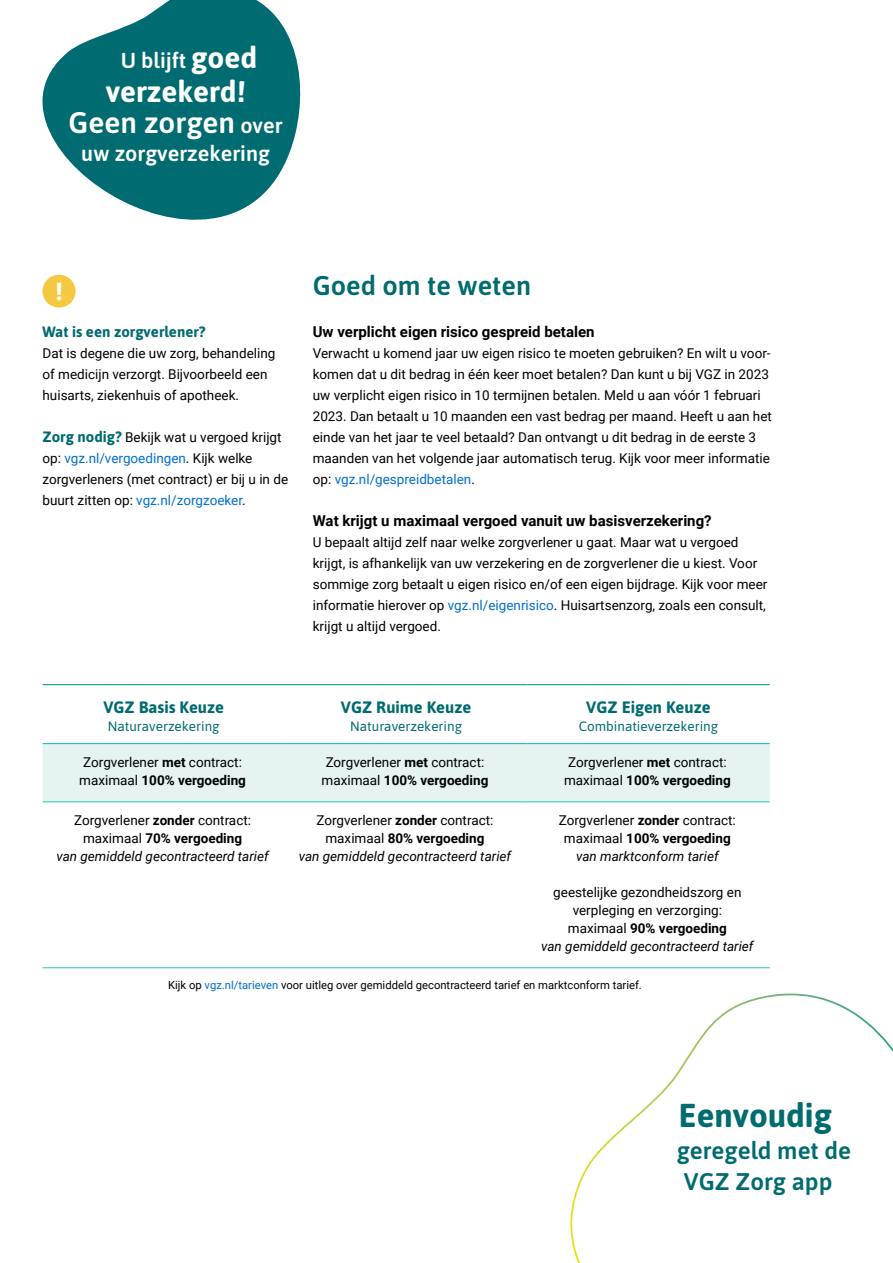
<style>
.page{position:relative;width:893px;height:1263px;background:#fff}
.page>*{position:absolute;margin:0;border:0;box-sizing:border-box;transform-origin:0 0}
.t1{font:700 33.15px "Asap";color:#006b70}
.t2{font:700 29.7px/31px "Asap";color:#fff;text-align:center}
.H2_kop{font:600 27px "Asap";color:#006b70}
.t3{font:600 24px/31.7px "Asap";color:#006b70}
.t4{font:900 24px "Roboto";color:#fff}
.t5{font:600 21.6px "Asap";color:#fff}
.tabel_kop{font:700 16.5px "Asap";color:#006b70}
.H4_kop{font:700 15px "Roboto";color:#000}
.Plat{font:700 15px "Asap";color:#006b70}
.Plat-2{font:13.5px/21px "Roboto";color:#000}
.tabel_plat{font:13.5px/18px "Roboto";color:#000;text-align:center}
.tabel_plat-2{font:700 13.5px "Roboto";color:#000}
.tabel_plat-3{font:italic 13.5px "Roboto";color:#000}
.tabel_kop-2{font:13.5px "Asap";color:#006b70}
.t6{font:11.25px "Roboto";color:#000}
.s1{font-weight:700;font-size:29.7px}
.s2{font-weight:600}
.s3{font-weight:600;font-size:21.6px}
.s4{font-family:"Asap";font-weight:700;font-size:15px;color:#006b70}
.s5{color:#006fce}
.s6{font-weight:700}
.s7{font-weight:400}
</style>
<div class="page">
<svg style="left:42px;top:0;width:259px;height:307px;fill:#006b70"></svg>
<svg style="left:570px;top:993px;width:323px;height:270px"></svg>
<div style="left:43px;top:744px;width:727px;height:57px;background:#e5f3f1"></div>
<hr style="left:43px;top:801px;width:242px;height:1px;background:#22c4b4">
<hr style="left:285px;top:801px;width:242px;height:1px;background:#22c4b4">
<hr style="left:527px;top:801px;width:243px;height:1px;background:#22c4b4">
<hr style="left:43px;top:743px;width:242px;height:1px;background:#22c4b4">
<hr style="left:285px;top:743px;width:242px;height:1px;background:#22c4b4">
<hr style="left:527px;top:743px;width:243px;height:1px;background:#22c4b4">
<hr style="left:43px;top:967px;width:242px;height:1px;background:#22c4b4">
<hr style="left:285px;top:967px;width:242px;height:1px;background:#22c4b4">
<hr style="left:527px;top:967px;width:243px;height:1px;background:#22c4b4">
<hr style="left:43px;top:684px;width:242px;height:1px;background:#0a9f8e">
<hr style="left:285px;top:684px;width:242px;height:1px;background:#0a9f8e">
<hr style="left:527px;top:684px;width:243px;height:1px;background:#0a9f8e">
<div style="left:43px;top:275px;width:33px;height:33px;background:#f4c840;border-radius:50%"></div>
<h3 class="t5" style="left:121px;top:45px;width:138px">U blijft <span class="s1">goed</span></h3>
<h2 class="t2" style="left:68px;top:75px;width:216px">verzekerd!<br><span class="s2">Geen zorgen</span> <span class="s3">over</span></h2>
<h3 class="t5" style="left:81px;top:139px;width:190px">uw zorgverzekering</h3>
<h3 class="t4" style="left:56px;top:275px;width:8px">!</h3>
<p class="Plat" style="left:43px;top:321px;width:165px">Wat is een zorgverlener?</p>
<p class="Plat-2" style="left:43px;top:342px;width:234px">Dat is degene die uw zorg, behandeling of medicijn verzorgt. Bijvoorbeeld een huisarts, ziekenhuis of apotheek.</p>
<p class="Plat-2" style="left:43px;top:426px;width:247px"><span class="s4">Zorg nodig?</span> Bekijk wat u vergoed krijgt op: <span class="s5">vgz.nl/vergoedingen</span>. Kijk welke zorgverleners (met contract) er bij u in de buurt zitten op: <span class="s5">vgz.nl/zorgzoeker</span>.</p>
<h2 class="H2_kop" style="left:313px;top:266px;width:220px">Goed om te weten</h2>
<p class="H4_kop" style="left:313px;top:321px;width:283px">Uw verplicht eigen risico gespreid betalen</p>
<p class="Plat-2" style="left:313px;top:342px;width:461px">Verwacht u komend jaar uw eigen risico te moeten gebruiken? En wilt u voor&shy;komen dat u dit bedrag in één keer moet betalen? Dan kunt u bij VGZ in 2023 uw verplicht eigen risico in 10 termijnen betalen. Meld u aan vóór 1 februari 2023. Dan betaalt u 10 maanden een vast bedrag per maand. Heeft u aan het einde van het jaar te veel betaald? Dan ontvangt u dit bedrag in de eerste 3 maanden van het volgende jaar automatisch terug. Kijk voor meer informatie op: <span class="s5">vgz.nl/gespreidbetalen</span>.</p>
<p class="H4_kop" style="left:313px;top:510px;width:400px">Wat krijgt u maximaal vergoed vanuit uw basisverzekering?</p>
<p class="Plat-2" style="left:313px;top:531px;width:456px">U bepaalt altijd zelf naar welke zorgverlener u gaat. Maar wat u vergoed krijgt, is afhankelijk van uw verzekering en de zorgverlener die u kiest. Voor sommige zorg betaalt u eigen risico en/of een eigen bijdrage. Kijk voor meer informatie hierover op <span class="s5">vgz.nl/eigenrisico</span>. Huisartsenzorg, zoals een consult, krijgt u altijd vergoed.</p>
<p class="tabel_kop" style="left:103px;top:695px;width:122px">VGZ Basis Keuze</p>
<p class="tabel_kop-2" style="left:108px;top:717px;width:113px">Naturaverzekering</p>
<p class="tabel_plat" style="left:83px;top:752px;width:160px">Zorgverlener <span class="s6">met</span> contract:</p>
<p class="tabel_plat-2" style="left:79px;top:770px;width:168px"><span class="s7">maximaal</span> 100% vergoeding</p>
<p class="tabel_kop" style="left:341px;top:695px;width:132px">VGZ Ruime Keuze</p>
<p class="tabel_kop-2" style="left:350px;top:717px;width:113px">Naturaverzekering</p>
<p class="tabel_plat" style="left:326px;top:752px;width:160px">Zorgverlener <span class="s6">met</span> contract:</p>
<p class="tabel_plat-2" style="left:322px;top:770px;width:168px"><span class="s7">maximaal</span> 100% vergoeding</p>
<p class="tabel_kop" style="left:586px;top:695px;width:126px">VGZ Eigen Keuze</p>
<p class="tabel_kop-2" style="left:579px;top:717px;width:141px">Combinatieverzekering</p>
<p class="tabel_plat" style="left:568px;top:752px;width:160px">Zorgverlener <span class="s6">met</span> contract:</p>
<p class="tabel_plat-2" style="left:564px;top:770px;width:168px"><span class="s7">maximaal</span> 100% vergoeding</p>
<p class="tabel_plat" style="left:559px;top:810px;width:178px">Zorgverlener <span class="s6">zonder</span> contract:</p>
<p class="tabel_plat-2" style="left:564px;top:828px;width:168px"><span class="s7">maximaal</span> 100% vergoeding</p>
<p class="tabel_plat-3" style="left:576px;top:846px;width:144px">van marktconform tarief</p>
<p class="tabel_plat" style="left:553px;top:882px;width:190px">geestelijke gezondheidszorg en verpleging en verzorging:</p>
<p class="tabel_plat-2" style="left:568px;top:918px;width:161px"><span class="s7">maximaal</span> 90% vergoeding</p>
<p class="tabel_plat-3" style="left:541px;top:936px;width:214px">van gemiddeld gecontracteerd tarief</p>
<p class="t6" style="left:168px;top:977px;width:475px">Kijk op <span class="s5">vgz.nl/tarieven</span> voor uitleg over gemiddeld gecontracteerd tarief en marktconform tarief.</p>
<p class="tabel_plat" style="left:317px;top:810px;width:178px">Zorgverlener <span class="s6">zonder</span> contract:</p>
<p class="tabel_plat-2" style="left:325px;top:828px;width:161px"><span class="s7">maximaal</span> 80% vergoeding</p>
<p class="tabel_plat-3" style="left:299px;top:846px;width:214px">van gemiddeld gecontracteerd tarief</p>
<p class="tabel_plat" style="left:74px;top:810px;width:178px">Zorgverlener <span class="s6">zonder</span> contract:</p>
<p class="tabel_plat-2" style="left:83px;top:828px;width:161px"><span class="s7">maximaal</span> 70% vergoeding</p>
<p class="tabel_plat-3" style="left:56px;top:846px;width:214px">van gemiddeld gecontracteerd tarief</p>
<h1 class="t1" style="left:679px;top:1092px;width:155px">Eenvoudig</h1>
<h3 class="t3" style="left:677px;top:1133px;width:176px">geregeld met de<br>VGZ Zorg app</h3>
</div>
